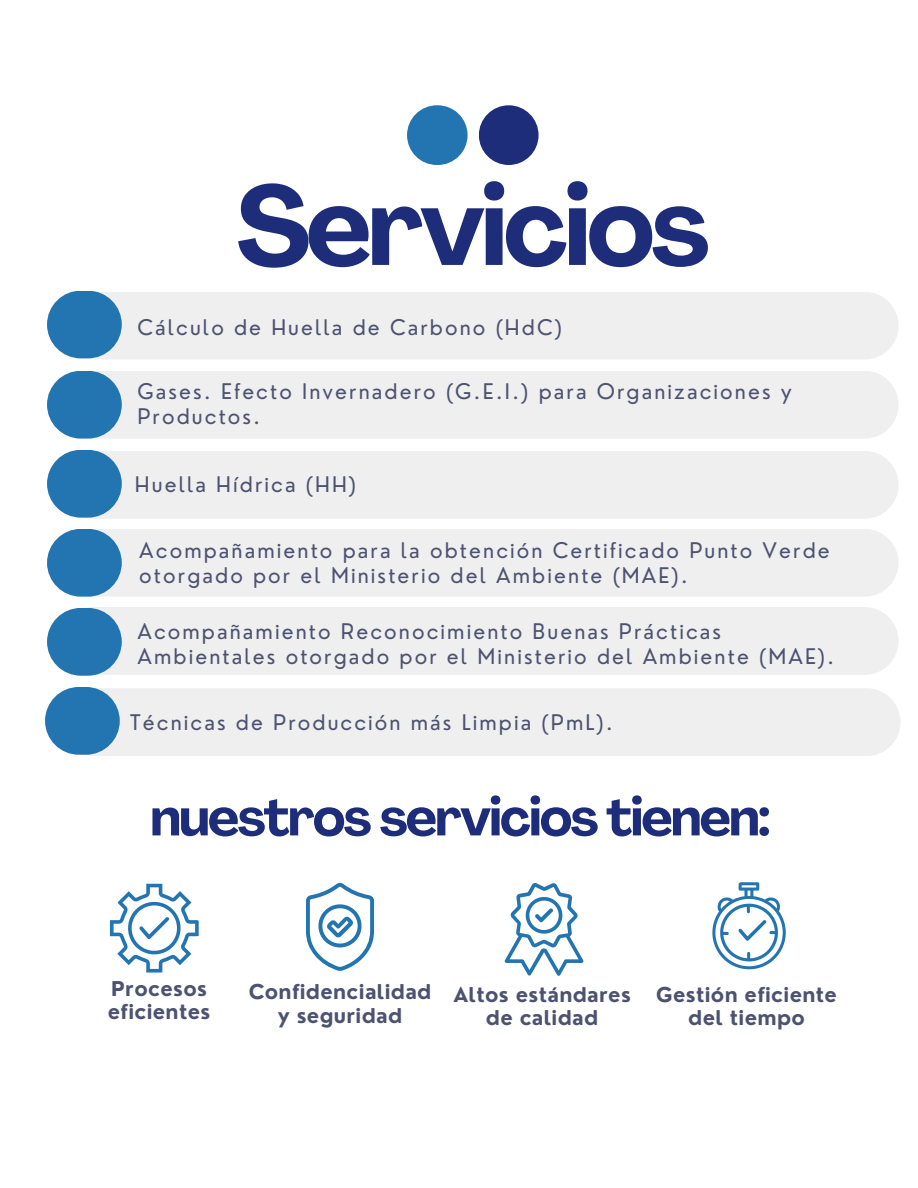
<style>
.page{position:relative;width:918px;height:1188px;background:#fff}
.page>*{position:absolute;margin:0;border:0;box-sizing:border-box;transform-origin:0 0}
.t1{font:700 110.7px "Agrandir";letter-spacing:-.035em;color:#1d2d79}
.t2{font:700 52.8px "Agrandir";letter-spacing:-.035em;color:#1d2d79}
.t3{font:21px/24.8px "Nourd";letter-spacing:.1em;color:#4c5270}
.t4{font:700 19.95px/23.2px "Nourd";letter-spacing:.015em;color:#4c5270;text-align:center}
</style>
<div class="page">
<div style="left:407px;top:105px;width:61px;height:60px;background:#2375b1;border-radius:30px"></div>
<div style="left:479px;top:105px;width:60px;height:60px;background:#1d2d79;border-radius:50%"></div>
<div style="left:72px;top:292px;width:827px;height:68px;background:#efefef;border-radius:34px"></div>
<div style="left:59px;top:371px;width:840px;height:68px;background:#efefef;border-radius:34px"></div>
<div style="left:59px;top:451px;width:840px;height:68px;background:#efefef;border-radius:34px"></div>
<div style="left:59px;top:529px;width:840px;height:68px;background:#efefef;border-radius:34px"></div>
<div style="left:59px;top:607px;width:840px;height:68px;background:#efefef;border-radius:34px"></div>
<div style="left:47px;top:291px;width:75px;height:67px;background:#2375b1;border-radius:34px"></div>
<div style="left:47px;top:371px;width:75px;height:68px;background:#2375b1;border-radius:34px"></div>
<div style="left:47px;top:450px;width:75px;height:68px;background:#2375b1;border-radius:34px"></div>
<div style="left:47px;top:529px;width:75px;height:68px;background:#2375b1;border-radius:34px"></div>
<div style="left:47px;top:608px;width:75px;height:68px;background:#2375b1;border-radius:34px"></div>
<svg style="left:110px;top:884px;width:89px;height:89px"></svg>
<svg style="left:306px;top:882px;width:68px;height:89px"></svg>
<svg style="left:505px;top:883px;width:79px;height:93px"></svg>
<svg style="left:712px;top:882px;width:74px;height:87px"></svg>
<div style="left:61px;top:688px;width:840px;height:68px;background:#efefef;border-radius:34px"></div>
<div style="left:45px;top:687px;width:75px;height:68px;background:#2375b1;border-radius:34px"></div>
<p class="t1" style="left:236px;top:182px;width:475px">Servicios</p>
<p class="t3" style="left:137px;top:315px;width:426px">Cálculo de Huella de Carbono (HdC)</p>
<p class="t3" style="left:137px;top:379px;width:656px">Gases. Efecto Invernadero (G.E.I.) para Organizaciones y<br>Productos.</p>
<p class="t3" style="left:135px;top:471px;width:223px">Huella Hídrica (HH)</p>
<p class="t3" style="left:139px;top:538px;width:692px">Acompañamiento para la obtención Certificado Punto Verde otorgado por el Ministerio del Ambiente (MAE).</p>
<p class="t3" style="left:137px;top:619px;width:698px">Acompañamiento Reconocimiento Buenas Prácticas<br>Ambientales otorgado por el Ministerio del Ambiente (MAE).</p>
<p class="t3" style="left:130px;top:710px;width:484px">Técnicas de Producción más Limpia (PmL).</p>
<p class="t2" style="left:150px;top:796px;width:622px">nuestros servicios tienen:</p>
<p class="t4" style="left:108px;top:977px;width:104px;text-align:left">Procesos eficientes</p>
<p class="t4" style="left:249px;top:980px;width:184px">Confidencialidad</p>
<p class="t4" style="left:278px;top:1004px;width:126px">y seguridad</p>
<p class="t4" style="left:453px;top:983px;width:179px">Altos estándares de calidad</p>
<p class="t4" style="left:656px;top:983px;width:182px">Gestión eficiente del tiempo</p>
</div>
